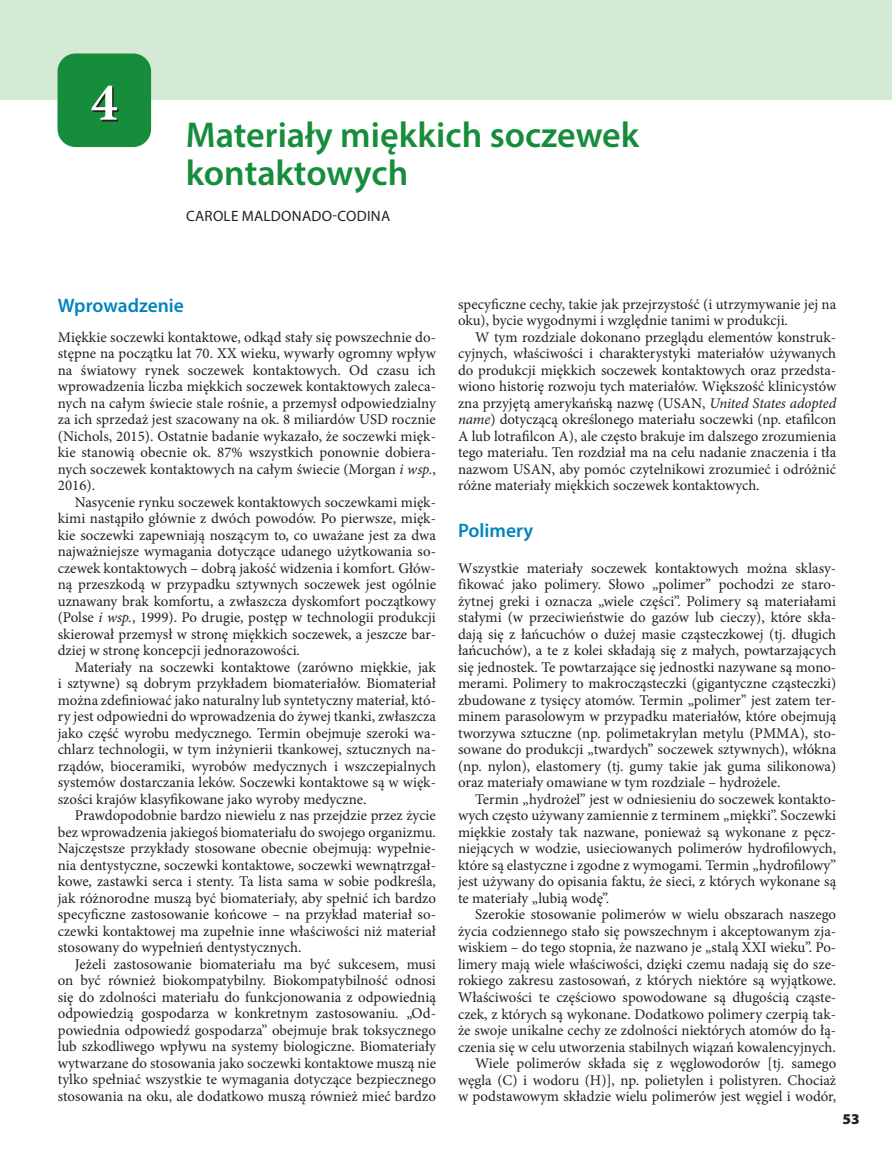
<style>
.page{position:relative;width:892px;height:1173px;background:#fff}
.page>*{position:absolute;margin:0;border:0;box-sizing:border-box;transform-origin:0 0}
.Chap_num{font:700 54px "Minion Pro";color:#fff}
.Chap_title{font:600 36px/37.5px "Myriad Pro";color:#168d3b}
._1_hd{font:600 19.5px "Myriad Pro";color:#0083bf}
.Chap_au{font:15px "Myriad Pro";letter-spacing:.02em;color:#231f20}
.t1{font:900 15px "Myriad Pro";color:#231f20}
.bez_wciecia{font:14.85px/16.5px "Minion Pro";color:#231f20;text-align:justify}
.s1{font-style:italic}
</style>
<div class="page">
<div style="left:0;top:0;width:892px;height:100px;background:#d5ead4"></div>
<div style="left:57px;top:53px;width:94px;height:94px;background:#168d3b;border-radius:18px"></div>
<svg style="left:93px;top:87px;width:26px;height:34px"></svg>
<p class="Chap_num" style="left:91px;top:64px;width:28px">4</p>
<p class="Chap_title" style="left:186px;top:115px;width:455px">Materiały miękkich soczewek kontaktowych</p>
<p class="Chap_au" style="left:186px;top:206px;width:206px">CAROLE MALDONADO-CODINA</p>
<p class="_1_hd" style="left:58px;top:293px;width:128px">Wprowadzenie</p>
<p class="bez_wciecia" style="left:58px;top:329px;width:380px">Miękkie soczewki kontaktowe, odkąd stały się powszechnie do&shy;stępne na początku lat 70. XX wieku, wywarły ogromny wpływ na światowy rynek soczewek kontaktowych. Od czasu ich wprowadzenia liczba miękkich soczewek kontaktowych zaleca&shy;nych na całym świecie stale rośnie, a przemysł odpowiedzialny za ich sprzedaż jest szacowany na ok. 8 miliardów USD rocznie (Nichols, 2015). Ostatnie badanie wykazało, że soczewki mięk&shy;kie stanowią obecnie ok. 87% wszystkich ponownie dobiera&shy;nych soczewek kontaktowych na całym świecie (Morgan <span class="s1">i wsp.</span>, 2016).</p>
<p class="bez_wciecia" style="left:58px;top:494px;width:380px;text-indent:17px">Nasycenie rynku soczewek kontaktowych soczewkami mięk&shy;kimi nastąpiło głównie z dwóch powodów. Po pierwsze, mięk&shy;kie soczewki zapewniają noszącym to, co uważane jest za dwa najważniejsze wymagania dotyczące udanego użytkowania so&shy;czewek kontaktowych – dobrą jakość widzenia i komfort. Głów&shy;ną przeszkodą w przypadku sztywnych soczewek jest ogólnie uznawany brak komfortu, a zwłaszcza dyskomfort początkowy (Polse <span class="s1">i wsp.</span>, 1999). Po drugie, postęp w technologii produkcji skierował przemysł w stronę miękkich soczewek, a jeszcze bar&shy;dziej w stronę koncepcji jednorazowości.</p>
<p class="bez_wciecia" style="left:58px;top:659px;width:380px;text-indent:17px">Materiały na soczewki kontaktowe (zarówno miękkie, jak i sztywne) są dobrym przykładem biomateriałów. Biomateriał można zdefiniować jako naturalny lub syntetyczny materiał, któ&shy;ry jest odpowiedni do wprowadzenia do żywej tkanki, zwłaszcza jako część wyrobu medycznego. Termin obejmuje szeroki wa&shy;chlarz technologii, w tym inżynierii tkankowej, sztucznych na&shy;rządów, bioceramiki, wyrobów medycznych i wszczepialnych systemów dostarczania leków. Soczewki kontaktowe są w więk&shy;szości krajów klasyfikowane jako wyroby medyczne.</p>
<p class="bez_wciecia" style="left:58px;top:807px;width:380px;text-indent:17px">Prawdopodobnie bardzo niewielu z nas przejdzie przez życie bez wprowadzenia jakiegoś biomateriału do swojego organizmu.<br>Najczęstsze przykłady stosowane obecnie obejmują: wypełnie&shy;nia dentystyczne, soczewki kontaktowe, soczewki wewnątrzgał&shy;kowe, zastawki serca i stenty. Ta lista sama w sobie podkreśla, jak różnorodne muszą być biomateriały, aby spełnić ich bardzo specyficzne zastosowanie końcowe – na przykład materiał so&shy;czewki kontaktowej ma zupełnie inne właściwości niż materiał stosowany do wypełnień dentystycznych.</p>
<p class="bez_wciecia" style="left:58px;top:956px;width:380px;text-indent:17px">Jeżeli zastosowanie biomateriału ma być sukcesem, musi on być również biokompatybilny. Biokompatybilność odnosi się do zdolności materiału do funkcjonowania z odpowiednią odpowiedzią gospodarza w konkretnym zastosowaniu. „Od&shy;powiednia odpowiedź gospodarza” obejmuje brak toksycznego lub szkodliwego wpływu na systemy biologiczne. Biomateriały wytwarzane do stosowania jako soczewki kontaktowe muszą nie tylko spełniać wszystkie te wymagania dotyczące bezpiecznego stosowania na oku, ale dodatkowo muszą również mieć bardzo</p>
<p class="bez_wciecia" style="left:458px;top:296px;width:380px">specyficzne cechy, takie jak przejrzystość (i utrzymywanie jej na oku), bycie wygodnymi i względnie tanimi w produkcji.</p>
<p class="bez_wciecia" style="left:458px;top:329px;width:380px;text-indent:17px">W tym rozdziale dokonano przeglądu elementów konstruk&shy;cyjnych, właściwości i charakterystyki materiałów używanych do produkcji miękkich soczewek kontaktowych oraz przedsta&shy;wiono historię rozwoju tych materiałów. Większość klinicystów zna przyjętą amerykańską nazwę (USAN, <span class="s1">United States adopted name</span>) dotyczącą określonego materiału soczewki (np. etafilcon A lub lotrafilcon A), ale często brakuje im dalszego zrozumienia tego materiału. Ten rozdział ma na celu nadanie znaczenia i tła nazwom USAN, aby pomóc czytelnikowi zrozumieć i odróżnić różne materiały miękkich soczewek kontaktowych.</p>
<p class="_1_hd" style="left:458px;top:518px;width:77px">Polimery</p>
<p class="bez_wciecia" style="left:458px;top:560px;width:380px">Wszystkie materiały soczewek kontaktowych można sklasy&shy;fikować jako polimery. Słowo „polimer” pochodzi ze staro&shy;żytnej greki i oznacza „wiele części”. Polimery są materiałami stałymi (w przeciwieństwie do gazów lub cieczy), które skła&shy;dają się z łańcuchów o dużej masie cząsteczkowej (tj. długich łańcuchów), a te z kolei składają się z małych, powtarzających się jednostek. Te powtarzające się jednostki nazywane są mono&shy;merami. Polimery to makrocząsteczki (gigantyczne cząsteczki) zbudowane z tysięcy atomów. Termin „polimer” jest zatem ter&shy;minem parasolowym w przypadku materiałów, które obejmują tworzywa sztuczne (np. polimetakrylan metylu (PMMA), sto&shy;sowane do produkcji „twardych” soczewek sztywnych), włókna (np. nylon), elastomery (tj. gumy takie jak guma silikonowa) oraz materiały omawiane w tym rozdziale – hydrożele.</p>
<p class="bez_wciecia" style="left:458px;top:791px;width:380px;text-indent:17px">Termin „hydrożel” jest w odniesieniu do soczewek kontakto&shy;wych często używany zamiennie z terminem „miękki”. Soczewki miękkie zostały tak nazwane, ponieważ są wykonane z pęcz&shy;niejących w wodzie, usieciowanych polimerów hydrofilowych, które są elastyczne i zgodne z wymogami. Termin „hydrofilowy” jest używany do opisania faktu, że sieci, z których wykonane są te materiały „lubią wodę”.</p>
<p class="bez_wciecia" style="left:458px;top:906px;width:380px;text-indent:17px">Szerokie stosowanie polimerów w wielu obszarach naszego życia codziennego stało się powszechnym i akceptowanym zja&shy;wiskiem – do tego stopnia, że nazwano je „stalą XXI wieku”. Po&shy;limery mają wiele właściwości, dzięki czemu nadają się do sze&shy;rokiego zakresu zastosowań, z których niektóre są wyjątkowe.<br>Właściwości te częściowo spowodowane są długością cząste&shy;czek, z których są wykonane. Dodatkowo polimery czerpią tak&shy;że swoje unikalne cechy ze zdolności niektórych atomów do łą&shy;czenia się w celu utworzenia stabilnych wiązań kowalencyjnych.</p>
<p class="bez_wciecia" style="left:458px;top:1055px;width:380px;text-indent:17px">Wiele polimerów składa się z węglowodorów [tj. samego węgla (C) i wodoru (H)], np. polietylen i polistyren. Chociaż w podstawowym składzie wielu polimerów jest węgiel i wodór,</p>
<p class="t1" style="left:842px;top:1108px;width:19px">53</p>
</div>
